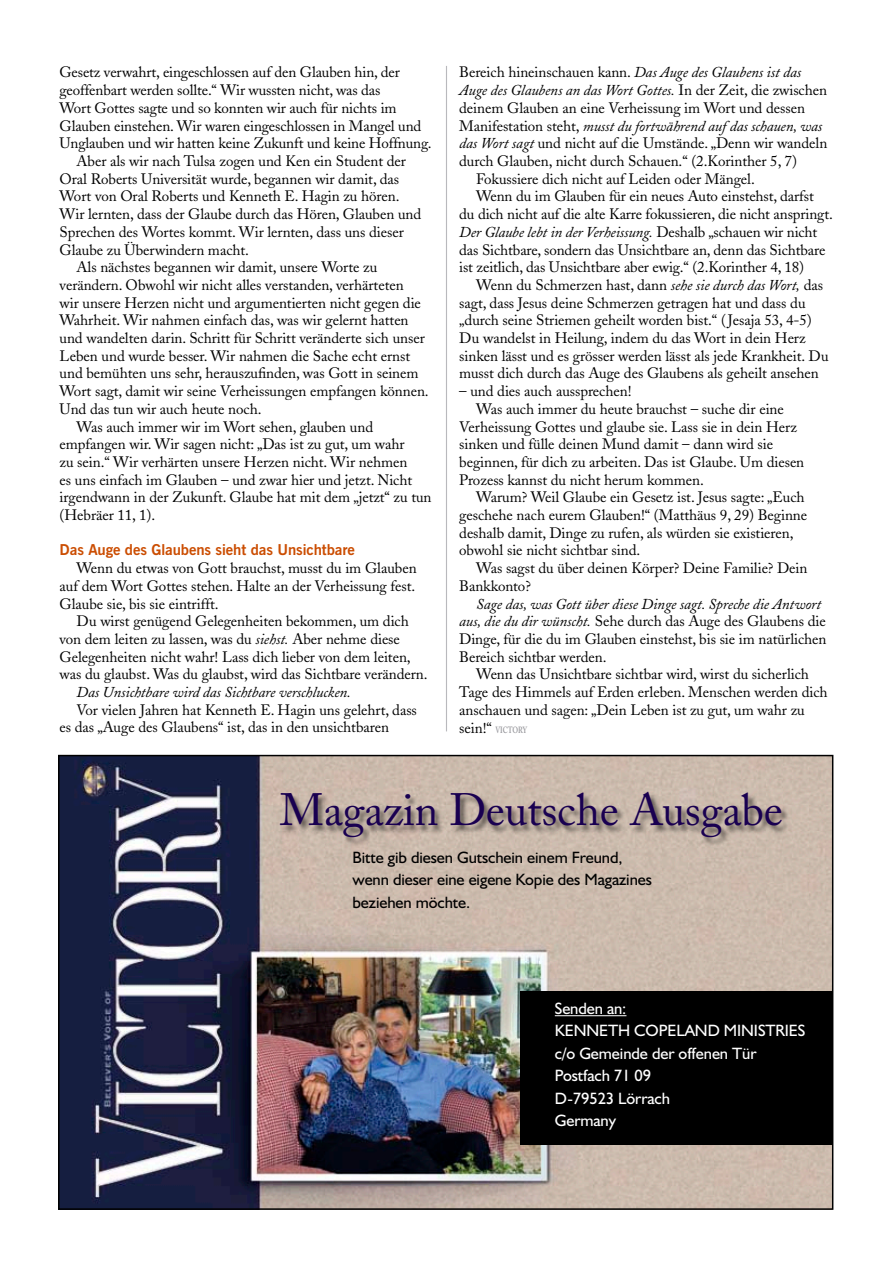
<style>
.page{position:relative;width:893px;height:1263px;background:#fff}
.page>*{position:absolute;margin:0;border:0;box-sizing:border-box;transform-origin:0 0}
.t1{font:45px "Adobe Caslon";letter-spacing:-.005em;color:#190051}
.t2{font:16.5px/22.5px "Humanist 521 BT";letter-spacing:-.005em;color:#fff}
.t3{font:16.5px/22.5px "Humanist 521 BT";letter-spacing:-.005em;color:#000}
.t4{font:15px/17.7px "Adobe Caslon";letter-spacing:-.005em;color:#000}
.t5{font:italic 15px "Adobe Caslon";letter-spacing:-.005em;color:#000}
.t6{font:700 15px "News Gothic BT";letter-spacing:-.005em;color:#cb4d02}
.t7{font:600 9px "Adobe Caslon";letter-spacing:-.015em;color:#96969b;scale:.75 1}
.s1{font-style:italic}
.s2{font-style:normal}
.s3{font-weight:400;font-size:15px;color:#000}
</style>
<div class="page">
<hr style="left:446px;top:66px;width:1px;height:665px;background:#b9b9bd">
<img style="left:61px;top:758px;width:769px;height:449px">
<div style="left:280px;top:792px;width:511px;height:56px;background:#000;opacity:.6"></div>
<div style="left:520px;top:992px;width:313px;height:153px;background:#000"></div>
<hr style="left:555px;top:1015px;width:71px;height:1px;background:#fff">
<p class="t4" style="left:60px;top:64px;width:342px">Gesetz verwahrt, eingeschlossen auf den Glauben hin, der</p>
<p class="t4" style="left:60px;top:81px;width:322px">geoffenbart werden sollte.“ Wir wussten nicht, was das</p>
<p class="t4" style="left:60px;top:99px;width:339px">Wort Gottes sagte und so konnten wir auch für nichts im</p>
<p class="t4" style="left:60px;top:117px;width:363px">Glauben einstehen. Wir waren eingeschlossen in Mangel und</p>
<p class="t4" style="left:60px;top:135px;width:374px">Unglauben und wir hatten keine Zukunft und keine Hoffnung.</p>
<p class="t4" style="left:77px;top:152px;width:331px">Aber als wir nach Tulsa zogen und Ken ein Student der</p>
<p class="t4" style="left:60px;top:170px;width:341px">Oral Roberts Universität wurde, begannen wir damit, das</p>
<p class="t4" style="left:60px;top:188px;width:341px">Wort von Oral Roberts und Kenneth E. Hagin zu hören.</p>
<p class="t4" style="left:60px;top:205px;width:363px">Wir lernten, dass der Glaube durch das Hören, Glauben und</p>
<p class="t4" style="left:60px;top:223px;width:346px">Sprechen des Wortes kommt. Wir lernten, dass uns dieser</p>
<p class="t4" style="left:60px;top:241px;width:191px">Glaube zu Überwindern macht.</p>
<p class="t4" style="left:77px;top:258px;width:302px">Als nächstes begannen wir damit, unsere Worte zu</p>
<p class="t4" style="left:60px;top:276px;width:346px">verändern. Obwohl wir nicht alles verstanden, verhärteten</p>
<p class="t4" style="left:60px;top:294px;width:363px">wir unsere Herzen nicht und argumentierten nicht gegen die</p>
<p class="t4" style="left:60px;top:312px;width:351px">Wahrheit. Wir nahmen einfach das, was wir gelernt hatten</p>
<p class="t4" style="left:60px;top:329px;width:367px">und wandelten darin. Schritt für Schritt veränderte sich unser</p>
<p class="t4" style="left:60px;top:347px;width:352px">Leben und wurde besser. Wir nahmen die Sache echt ernst</p>
<p class="t4" style="left:60px;top:365px;width:360px">und bemühten uns sehr, herauszufinden, was Gott in seinem</p>
<p class="t4" style="left:60px;top:382px;width:371px">Wort sagt, damit wir seine Verheissungen empfangen können.</p>
<p class="t4" style="left:60px;top:400px;width:203px">Und das tun wir auch heute noch.</p>
<p class="t4" style="left:77px;top:418px;width:298px">Was auch immer wir im Wort sehen, glauben und</p>
<p class="t4" style="left:60px;top:435px;width:346px">empfangen wir. Wir sagen nicht: „Das ist zu gut, um wahr</p>
<p class="t4" style="left:60px;top:453px;width:349px">zu sein.“ Wir verhärten unsere Herzen nicht. Wir nehmen</p>
<p class="t4" style="left:60px;top:471px;width:354px">es uns einfach im Glauben – und zwar hier und jetzt. Nicht</p>
<p class="t4" style="left:60px;top:489px;width:373px">irgendwann in der Zukunft. Glaube hat mit dem „jetzt“ zu tun</p>
<p class="t4" style="left:60px;top:506px;width:97px">(Hebräer 11, 1).</p>
<p class="t6" style="left:60px;top:541px;width:297px">Das Auge des Glaubens sieht das Unsichtbare</p>
<p class="t4" style="left:60px;top:559px;width:359px;text-align:justify;text-indent:17px">Wenn du etwas von Gott brauchst, musst du im Glauben auf dem Wort Gottes stehen. Halte an der Verheissung fest.<br>Glaube sie, bis sie eintrifft.</p>
<p class="t4" style="left:60px;top:612px;width:369px;text-indent:17px">Du wirst genügend Gelegenheiten bekommen, um dich von dem leiten zu lassen, was du <span class="s1">siehst.</span> Aber nehme diese Gelegenheiten nicht wahr! Lass dich lieber von dem leiten, was du glaubst. Was du glaubst, wird das Sichtbare verändern.</p>
<p class="t5" style="left:77px;top:684px;width:276px">Das Unsichtbare wird das Sichtbare verschlucken.</p>
<p class="t4" style="left:60px;top:701px;width:359px;text-indent:17px">Vor vielen Jahren hat Kenneth E. Hagin uns gelehrt, dass es das „Auge des Glaubens“ ist, das in den unsichtbaren</p>
<p class="t4" style="left:459px;top:64px;width:344px">Bereich hineinschauen kann. <span class="s1">Das Auge des Glaubens ist das</span></p>
<p class="t5" style="left:459px;top:82px;width:369px">Auge des Glaubens an das Wort Gottes. <span class="s2">In der Zeit, die zwischen</span></p>
<p class="t4" style="left:459px;top:99px;width:347px">deinem Glauben an eine Verheissung im Wort und dessen</p>
<p class="t5" style="left:459px;top:117px;width:364px"><span class="s2">Manifestation steht,</span> musst du fortwährend auf das schauen, was</p>
<p class="t4" style="left:459px;top:135px;width:370px"><span class="s1">das Wort sagt</span> und nicht auf die Umstände. „Denn wir wandeln</p>
<p class="t4" style="left:459px;top:152px;width:339px">durch Glauben, nicht durch Schauen.“ (2.Korinther 5, 7)</p>
<p class="t4" style="left:476px;top:170px;width:280px">Fokussiere dich nicht auf Leiden oder Mängel.</p>
<p class="t4" style="left:476px;top:188px;width:339px">Wenn du im Glauben für ein neues Auto einstehst, darfst</p>
<p class="t4" style="left:459px;top:205px;width:375px">du dich nicht auf die alte Karre fokussieren, die nicht anspringt.</p>
<p class="t5" style="left:459px;top:224px;width:360px">Der Glaube lebt in der Verheissung. <span class="s2">Deshalb „schauen wir nicht</span></p>
<p class="t4" style="left:459px;top:241px;width:368px">das Sichtbare, sondern das Unsichtbare an, denn das Sichtbare</p>
<p class="t4" style="left:459px;top:258px;width:346px">ist zeitlich, das Unsichtbare aber ewig.“ (2.Korinther 4, 18)</p>
<p class="t4" style="left:476px;top:276px;width:348px">Wenn du Schmerzen hast, dann <span class="s1">sehe sie durch das Wort,</span> das</p>
<p class="t4" style="left:459px;top:294px;width:348px">sagt, dass Jesus deine Schmerzen getragen hat und dass du</p>
<p class="t4" style="left:459px;top:312px;width:354px">„durch seine Striemen geheilt worden bist.“ ( Jesaja 53, 4-5)</p>
<p class="t4" style="left:459px;top:329px;width:348px">Du wandelst in Heilung, indem du das Wort in dein Herz</p>
<p class="t4" style="left:459px;top:347px;width:371px">sinken lässt und es grösser werden lässt als jede Krankheit. Du</p>
<p class="t4" style="left:459px;top:365px;width:361px">musst dich durch das Auge des Glaubens als geheilt ansehen</p>
<p class="t4" style="left:459px;top:382px;width:174px">– und dies auch aussprechen!</p>
<p class="t4" style="left:476px;top:400px;width:309px">Was auch immer du heute brauchst – suche dir eine</p>
<p class="t4" style="left:459px;top:418px;width:339px">Verheissung Gottes und glaube sie. Lass sie in dein Herz</p>
<p class="t4" style="left:459px;top:435px;width:315px">sinken und fülle deinen Mund damit – dann wird sie</p>
<p class="t4" style="left:459px;top:453px;width:346px">beginnen, für dich zu arbeiten. Das ist Glaube. Um diesen</p>
<p class="t4" style="left:459px;top:471px;width:246px">Prozess kannst du nicht herum kommen.</p>
<p class="t4" style="left:476px;top:489px;width:330px">Warum? Weil Glaube ein Gesetz ist. Jesus sagte: „Euch</p>
<p class="t4" style="left:459px;top:506px;width:349px">geschehe nach eurem Glauben!“ (Matthäus 9, 29) Beginne</p>
<p class="t4" style="left:459px;top:524px;width:336px">deshalb damit, Dinge zu rufen, als würden sie existieren,</p>
<p class="t4" style="left:459px;top:542px;width:182px">obwohl sie nicht sichtbar sind.</p>
<p class="t4" style="left:476px;top:559px;width:333px">Was sagst du über deinen Körper? Deine Familie? Dein</p>
<p class="t4" style="left:459px;top:577px;width:73px">Bankkonto?</p>
<p class="t4" style="left:459px;top:595px;width:369px;text-indent:17px"><span class="s1">Sage das, was Gott über diese Dinge sagt. Spreche die Antwort aus, die du dir wünscht.</span> Sehe durch das Auge des Glaubens die Dinge, für die du im Glauben einstehst, bis sie im natürlichen Bereich sichtbar werden.</p>
<p class="t4" style="left:459px;top:666px;width:370px;text-indent:17px">Wenn das Unsichtbare sichtbar wird, wirst du sicherlich<br>Tage des Himmels auf Erden erleben. Menschen werden dich anschauen und sagen: „Dein Leben ist zu gut, um wahr zu</p>
<p class="t7" style="left:459px;top:724px;width:92px"><span class="s3">sein!“</span> VICTORY</p>
<h1 class="t1" style="left:280px;top:784px;width:505px">Magazin Deutsche Ausgabe</h1>
<p class="t3" style="left:352px;top:846px;width:301px">Bitte gib diesen Gutschein einem Freund, wenn dieser eine eigene Kopie des Magazines beziehen möchte.</p>
<p class="t2" style="left:555px;top:997px;width:252px">Senden an:<br>KENNETH COPELAND MINISTRIES c/o Gemeinde der offenen Tür<br>Postfach 71 09<br>D-79523 Lörrach<br>Germany</p>
</div>
